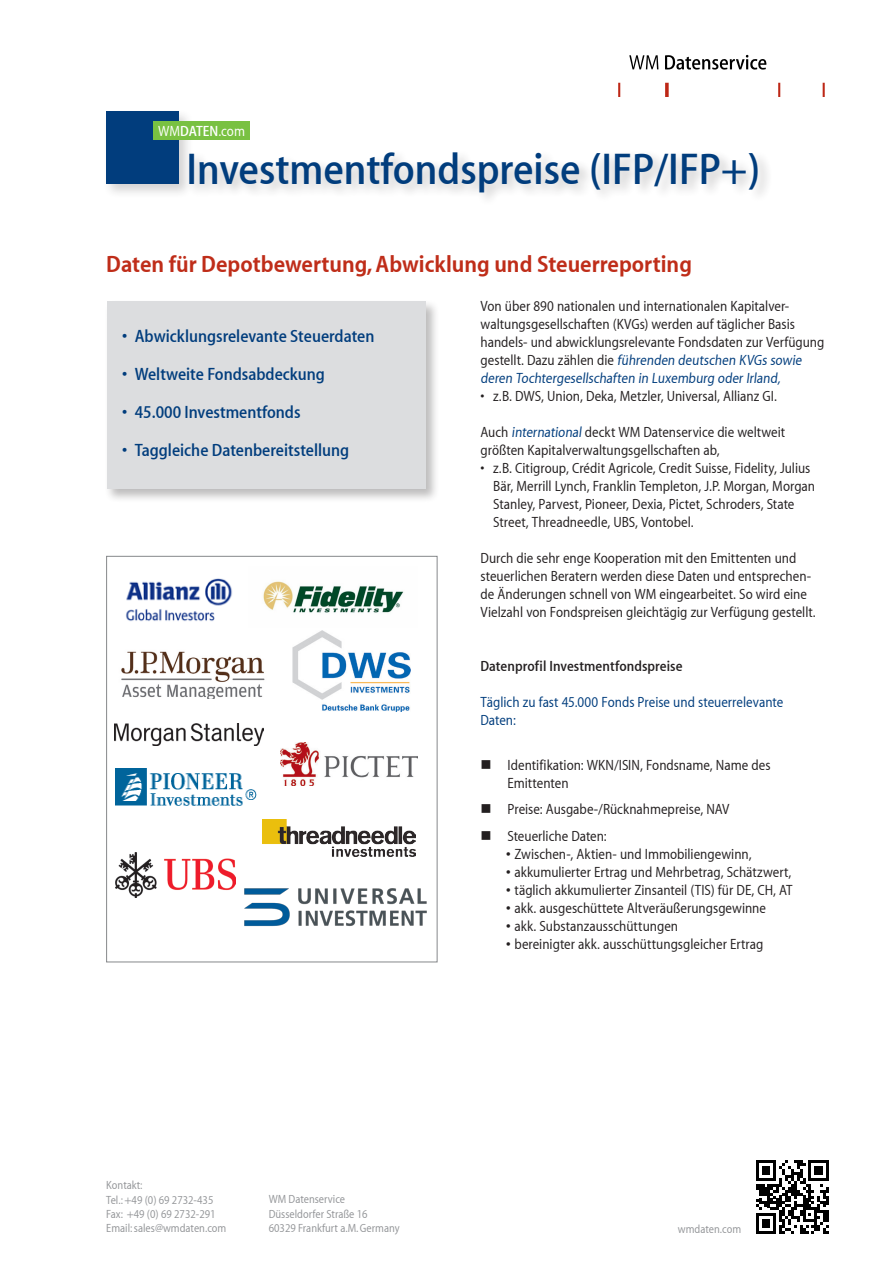
<style>
.page{position:relative;width:893px;height:1263px;background:#fff}
.page>*{position:absolute;margin:0;border:0;box-sizing:border-box;transform-origin:0 0}
.t1{font:500 45px "Myriad";color:#013d7d}
.t2{font:24px "Myriad MM 590 wt 500 wd";color:#bf2d19}
.t3{font:500 18px "Myriad";color:#013d7d}
.Bodytext_Flyer{font:300 15px/18px "Myriad";color:#231f20}
.Bodytext_Flyer-2{font:300 15px "Myriad";color:#013d7d}
.Bodytext_Flyer-3{font:500 15px "Myriad";letter-spacing:.005em;color:#231f20}
.t4{font:300 15px "Myriad";color:#fff}
.t5{font:300 12px "Myriad";color:#939598}
.s1{font-weight:500}
.s2{color:#013d7d}
.s3{font-family:"Myriad MM 590 wt 500 wd";font-weight:400}
</style>
<div class="page">
<div style="left:103px;top:108px;width:90px;height:90px;background:#231f20;opacity:.2"></div>
<div style="left:106px;top:111px;width:72px;height:72px;background:#013d7d"></div>
<div style="left:153px;top:121px;width:96px;height:19px;background:#79c142"></div>
<div style="left:187px;top:150px;width:586px;height:57px;background:#231f20;opacity:.25"></div>
<div style="left:105px;top:299px;width:334px;height:204px;background:#231f20;opacity:.3"></div>
<div style="left:107px;top:301px;width:318px;height:188px;background:#dcdddf"></div>
<svg style="left:618px;top:54px;width:207px;height:43px"></svg>
<div style="left:106px;top:556px;width:331px;height:406px;border:1px solid #86888b"></div>
<img style="left:263px;top:581px;width:141px;height:32px">
<img style="left:126px;top:578px;width:106px;height:43px">
<img style="left:281px;top:742px;width:136px;height:43px">
<img style="left:262px;top:819px;width:154px;height:38px">
<img style="left:244px;top:888px;width:183px;height:39px">
<img style="left:115px;top:852px;width:121px;height:46px">
<img style="left:114px;top:723px;width:150px;height:22px">
<img style="left:115px;top:769px;width:141px;height:36px">
<img style="left:121px;top:651px;width:144px;height:47px">
<img style="left:293px;top:630px;width:118px;height:81px">
<svg style="left:756px;top:1160px;width:73px;height:74px"></svg>
<p class="t4" style="left:158px;top:123px;width:88px">WM<span class="s1">DATEN</span>.com</p>
<p class="t1" style="left:187px;top:146px;width:575px">Investmentfondspreise (IFP/IFP+)</p>
<p class="t2" style="left:106px;top:252px;width:587px">Daten für Depotbewertung, Abwicklung und Steuerreporting</p>
<p class="t3" style="left:122px;top:327px;width:254px">• Abwicklungsrelevante Steuerdaten</p>
<p class="t3" style="left:122px;top:365px;width:204px">• Weltweite Fondsabdeckung</p>
<p class="t3" style="left:122px;top:403px;width:180px">• 45.000 Investmentfonds</p>
<p class="t3" style="left:122px;top:441px;width:229px">• Taggleiche Datenbereitstellung</p>
<p class="Bodytext_Flyer" style="left:480px;top:298px;width:346px">Von über 890 nationalen und internationalen Kapitalver&shy;waltungsgesellschaften (KVGs) werden auf täglicher Basis handels- und abwicklungsrelevante Fondsdaten zur Verfügung gestellt. Dazu zählen die <span class="s2">führenden deutschen KVGs sowie deren Tochtergesellschaften in Luxemburg oder Irland,</span></p>
<p class="Bodytext_Flyer" style="left:480px;top:388px;width:298px">• z.B. DWS, Union, Deka, Metzler, Universal, Allianz GI.</p>
<p class="Bodytext_Flyer" style="left:480px;top:424px;width:306px">Auch <span class="s2">international</span>deckt WM Datenservice die weltweit</p>
<p class="Bodytext_Flyer" style="left:480px;top:442px;width:241px">größten Kapitalverwaltungsgellschaften ab,</p>
<p class="Bodytext_Flyer" style="left:493px;top:460px;width:323px;text-indent:-13px">• z.B. Citigroup, Crédit Agricole, Credit Suisse, Fidelity, Julius Bär, Merrill Lynch, Franklin Templeton, J.P. Morgan, Morgan Stanley, Parvest, Pioneer, Dexia, Pictet, Schroders, State Street, Threadneedle, UBS, Vontobel.</p>
<p class="Bodytext_Flyer" style="left:480px;top:550px;width:337px">Durch die sehr enge Kooperation mit den Emittenten und steuerlichen Beratern werden diese Daten und entsprechen&shy;de Änderungen schnell von WM eingearbeitet. So wird eine Vielzahl von Fondspreisen gleichtägig zur Verfügung gestellt.</p>
<p class="Bodytext_Flyer-3" style="left:480px;top:658px;width:204px">Datenprofil Investmentfondspreise</p>
<p class="Bodytext_Flyer-2" style="left:480px;top:695px;width:304px">Täglich zu fast 45.000 Fonds Preise und steuerrelevante</p>
<p class="Bodytext_Flyer-2" style="left:480px;top:713px;width:37px">Daten:</p>
<p class="Bodytext_Flyer" style="left:507px;top:756px;width:265px">Identifikation: WKN/ISIN, Fondsname, Name des<br>Emittenten</p>
<p class="Bodytext_Flyer" style="left:507px;top:801px;width:224px">Preise: Ausgabe-/Rücknahmepreise, NAV</p>
<p class="Bodytext_Flyer" style="left:507px;top:827px;width:101px">Steuerliche Daten:</p>
<p class="Bodytext_Flyer" style="left:506px;top:845px;width:247px"><span class="s3">•</span> Zwischen-, Aktien- und Immobiliengewinn,</p>
<p class="Bodytext_Flyer" style="left:506px;top:863px;width:287px"><span class="s3">•</span> akkumulierter Ertrag und Mehrbetrag, Schätzwert,</p>
<p class="Bodytext_Flyer" style="left:506px;top:881px;width:288px"><span class="s3">•</span> täglich akkumulierter Zinsanteil (TIS) für DE, CH, AT</p>
<p class="Bodytext_Flyer" style="left:506px;top:899px;width:262px"><span class="s3">•</span> akk. ausgeschüttete Altveräußerungsgewinne</p>
<p class="Bodytext_Flyer" style="left:506px;top:917px;width:174px"><span class="s3">•</span> akk. Substanzausschüttungen</p>
<p class="Bodytext_Flyer" style="left:506px;top:935px;width:259px"><span class="s3">•</span> bereinigter akk. ausschüttungsgleicher Ertrag</p>
<p class="t5" style="left:106px;top:1179px;width:38px">Kontakt:</p>
<p class="t5" style="left:106px;top:1194px;width:109px">Tel.: +49 (0) 69 2732-435</p>
<p class="t5" style="left:106px;top:1208px;width:111px">Fax: +49 (0) 69 2732-291</p>
<p class="t5" style="left:106px;top:1222px;width:122px">Email: sales@wmdaten.com</p>
<p class="t5" style="left:269px;top:1193px;width:78px">WM Datenservice</p>
<p class="t5" style="left:269px;top:1208px;width:100px">Düsseldorfer Straße 16</p>
<p class="t5" style="left:269px;top:1222px;width:133px">60329 Frankfurt a.M. Germany</p>
<p class="t5" style="left:678px;top:1223px;width:65px">wmdaten.com</p>
</div>
